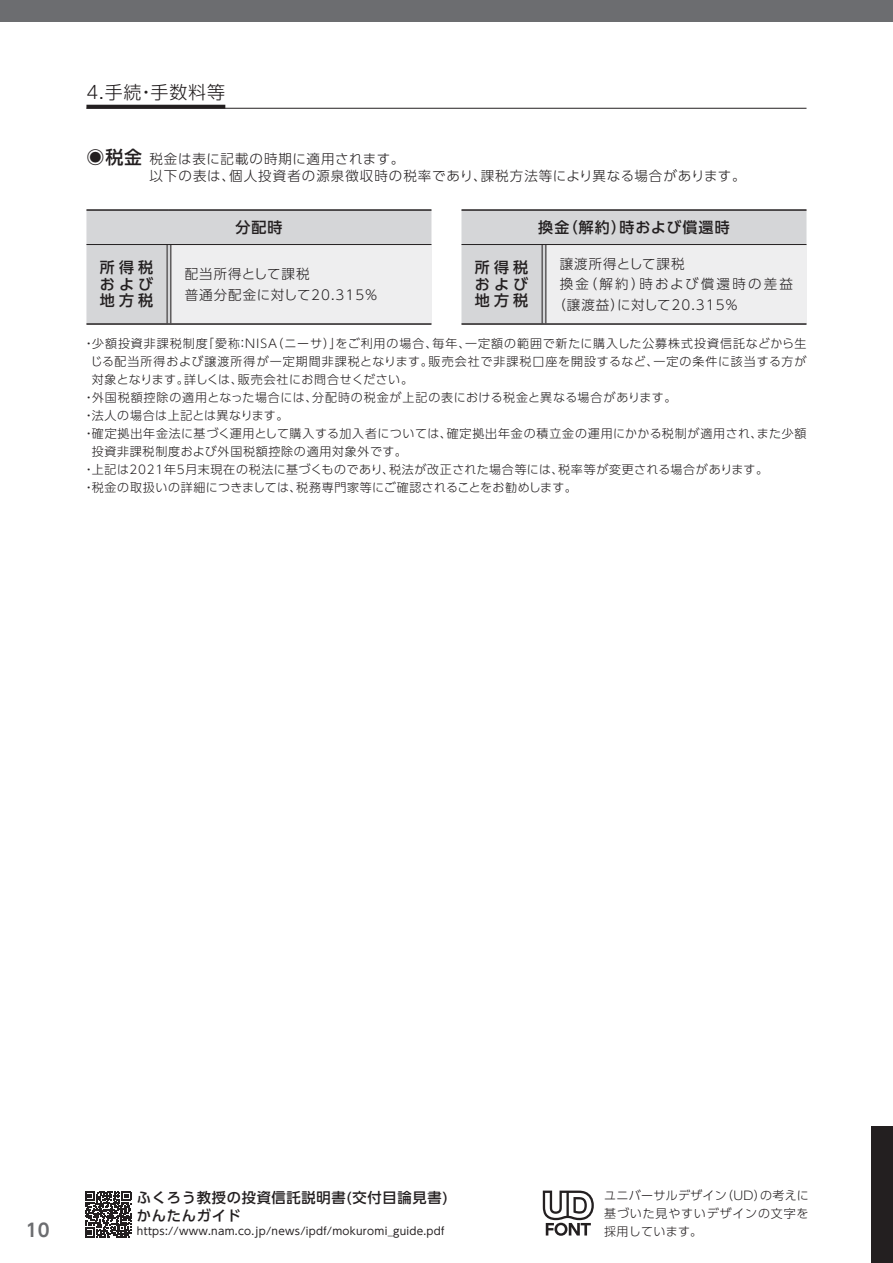
<style>
.page{position:relative;width:893px;height:1263px;background:#fff}
.page>*{position:absolute;margin:0;border:0;box-sizing:border-box;transform-origin:0 0}
.t1{font:300 18px "UD Shin Go Pro";letter-spacing:.05em;color:#231f20}
.t2{font:700 18px "UD Shin Go Pro De";color:#6c6d70}
.t3{font:500 15px/16.5px "UD Shin Go Pro";letter-spacing:.275em;color:#231f20;text-align:justify}
.t4{font:500 15px "UD Shin Go Pro";letter-spacing:.075em;color:#231f20}
.t5{font:500 14.25px/18px "UD Shin Go Pro";letter-spacing:.05em;color:#231f20}
.t6{font:300 13.5px/16.5px "UD Shin Go Pro";letter-spacing:.075em;color:#231f20}
.t7{font:300 13.5px "UD Shin Go Pro";letter-spacing:.165em;color:#231f20}
.t8{font:300 12px/18px "UD Shin Go Pro";letter-spacing:.06em;color:#231f20;text-align:justify}
.t9{font:300 12px "UD Shin Go Pro";letter-spacing:.03em;color:#231f20}
.t10{font:300 12px "UD Shin Go Pro";letter-spacing:.08em;color:#231f20}
.t11{font:300 12px "UD Shin Go Pro";letter-spacing:.085em;color:#231f20}
.t12{font:300 12px "UD Shin Go Pro";letter-spacing:.04em;color:#231f20}
.t13{font:10.5px "UD Shin Go Pro";letter-spacing:.025em;color:#231f20}
.s1{font-weight:500;font-size:18px}
</style>
<div class="page">
<div style="left:0;top:0;width:893px;height:21px;background:#6c6d70"></div>
<svg style="left:86px;top:210px;width:720px;height:114px;background:#d8d9db"></svg>
<div style="left:169px;top:244px;width:262px;height:80px;background:#eeeeef"></div>
<div style="left:544px;top:244px;width:262px;height:80px;background:#eeeeef"></div>
<hr style="left:542px;top:245px;width:4px;height:78px;background:#d5d6d8">
<hr style="left:167px;top:245px;width:4px;height:78px;background:#d5d6d8">
<hr style="left:86px;top:209px;width:83px;height:2px;background:#231f20">
<hr style="left:169px;top:209px;width:262px;height:2px;background:#231f20">
<hr style="left:461px;top:209px;width:83px;height:2px;background:#231f20">
<hr style="left:544px;top:209px;width:262px;height:2px;background:#231f20">
<hr style="left:542px;top:245px;width:1px;height:78px;background:#231f20">
<hr style="left:545px;top:245px;width:1px;height:78px;background:#231f20">
<hr style="left:167px;top:245px;width:1px;height:78px;background:#231f20">
<hr style="left:170px;top:245px;width:1px;height:78px;background:#231f20">
<hr style="left:86px;top:244px;width:83px;height:1px;background:#231f20">
<hr style="left:169px;top:244px;width:262px;height:1px;background:#231f20">
<hr style="left:461px;top:244px;width:83px;height:1px;background:#231f20">
<hr style="left:544px;top:244px;width:262px;height:1px;background:#231f20">
<hr style="left:86px;top:323px;width:83px;height:2px;background:#231f20">
<hr style="left:169px;top:323px;width:262px;height:2px;background:#231f20">
<hr style="left:461px;top:323px;width:83px;height:2px;background:#231f20">
<hr style="left:544px;top:323px;width:262px;height:2px;background:#231f20">
<div style="left:872px;top:1127px;width:21px;height:136px;background:#231f20"></div>
<svg style="left:543px;top:1190px;width:51px;height:46px"></svg>
<hr style="left:86px;top:108px;width:720px;height:1px;background:#231f20">
<div style="left:86px;top:105px;width:139px;height:4px;border:2px solid #231f20"></div>
<svg style="left:85px;top:1191px;width:46px;height:46px"></svg>
<h1 class="t1" style="left:86px;top:78px;width:140px">4.手続・手数料等</h1>
<p class="t6" style="left:149px;top:150px;width:598px;text-indent:-63px"><span class="s1">◉税金</span>税金は表に記載の時期に適用されます。<br>以下の表は、個人投資者の源泉徴収時の税率であり、課税方法等により異なる場合があります。</p>
<p class="t3" style="left:235px;top:219px;width:49px">分配時</p>
<p class="t4" style="left:538px;top:215px;width:193px">換金（解約）時および償還時</p>
<p class="t3" style="left:100px;top:259px;width:55px">所得税および地方税</p>
<p class="t6" style="left:185px;top:264px;width:195px;line-height:20.2px">配当所得として課税<br>普通分配金に対して20.315％</p>
<p class="t3" style="left:475px;top:259px;width:55px">所得税および地方税</p>
<p class="t6" style="left:560px;top:255px;width:126px">譲渡所得として課税</p>
<p class="t7" style="left:560px;top:273px;width:235px">換金（解約）時および償還時の差益</p>
<p class="t6" style="left:552px;top:296px;width:187px">（譲渡益）に対して20.315％</p>
<p class="t10" style="left:83px;top:334px;width:725px">・少額投資非課税制度「愛称：NISA（ニーサ）」をご利用の場合、毎年、一定額の範囲で新たに購入した公募株式投資信託などから生</p>
<p class="t11" style="left:90px;top:352px;width:718px">じる配当所得および譲渡所得が一定期間非課税となります。販売会社で非課税口座を開設するなど、一定の条件に該当する方が</p>
<p class="t9" style="left:92px;top:370px;width:323px">対象となります。詳しくは、販売会社にお問合せください。</p>
<p class="t8" style="left:83px;top:388px;width:595px">・外国税額控除の適用となった場合には、分配時の税金が上記の表における税金と異なる場合があります。</p>
<p class="t12" style="left:83px;top:406px;width:207px">・法人の場合は上記とは異なります。</p>
<p class="t8" style="left:83px;top:424px;width:725px">・確定拠出年金法に基づく運用として購入する加入者については、確定拠出年金の積立金の運用にかかる税制が適用され、また少額</p>
<p class="t8" style="left:92px;top:442px;width:317px">投資非課税制度および外国税額控除の適用対象外です。</p>
<p class="t8" style="left:83px;top:460px;width:687px">・上記は2021年5月末現在の税法に基づくものであり、税法が改正された場合等には、税率等が変更される場合があります。</p>
<p class="t9" style="left:83px;top:478px;width:495px">・税金の取扱いの詳細につきましては、税務専門家等にご確認されることをお勧めします。</p>
<h1 class="t2" style="left:26px;top:1215px;width:25px">10</h1>
<p class="t5" style="left:137px;top:1188px;width:312px">ふくろう教授の投資信託説明書(交付目論見書)かんたんガイド</p>
<p class="t13" style="left:137px;top:1223px;width:309px">https://www.nam.co.jp/news/ipdf/mokuromi_guide.pdf</p>
<p class="t8" style="left:604px;top:1186px;width:206px">ユニバーサルデザイン（UD）の考えに基づいた見やすいデザインの文字を採用しています。</p>
</div>
